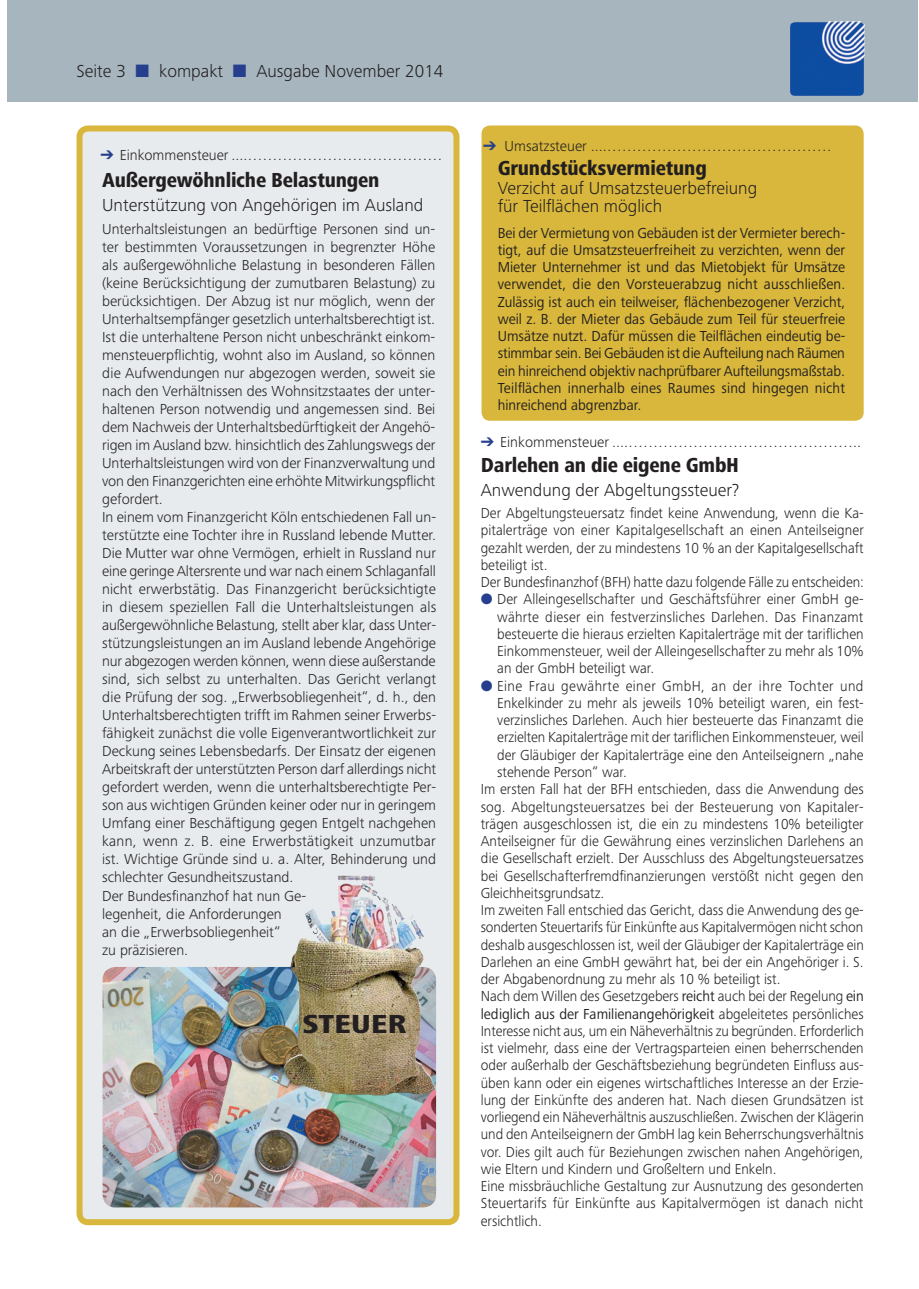
<style>
.page{position:relative;width:919px;height:1289px;background:#fff}
.page>*{position:absolute;margin:0;border:0;box-sizing:border-box;transform-origin:0 0}
.Überschrift{font:800 condensed 27px "Frutiger Next Pro";letter-spacing:-.01em;color:#231f20;scale:1.25 1}
.Überschrift-2{font:800 condensed 21px "Frutiger Next Pro";letter-spacing:-.01em;color:#231f20}
.t1{font:300 18px "Frutiger Next Pro";color:#231f20}
.t2{font:300 15px/17.2px "Frutiger Next Pro";color:#231f20;text-align:justify;scale:.95 1}
.t3{font:300 15px/18px "Frutiger Next Pro";color:#231f20;text-align:justify}
.t4{font:15px/17.2px "Frutiger Next Pro";letter-spacing:.01em;color:#231f20;text-align:justify;scale:.95 1}
.s1{color:#253f8e}
.s2{font-weight:400}
</style>
<div class="page">
<div style="left:7px;top:0;width:910px;height:102px;background:#a7b6be"></div>
<div style="left:80px;top:128px;width:376px;height:1094px;background:#e7ebee;border-radius:9px"></div>
<div style="left:77px;top:125px;width:382px;height:1100px;border:6px solid #d8b73c;border-radius:9px"></div>
<img style="left:790px;top:21px;width:74px;height:75px">
<div style="left:481px;top:125px;width:382px;height:296px;background:#d8b73c;border-radius:9px"></div>
<img style="left:103px;top:966px;width:333px;height:241px">
<img style="left:307px;top:875px;width:68px;height:49px">
<p class="t1" style="left:77px;top:61px;width:368px">Seite 3 <span class="s1">■</span> kompakt <span class="s1">■</span> Ausgabe November 2014</p>
<p class="t3" style="left:100px;top:146px;width:343px"><span class="s1">➔</span> Einkommensteuer ....…………………………………</p>
<p class="Überschrift-2" style="left:102px;top:168px;width:279px">Außergewöhnliche Belastungen</p>
<p class="t1" style="left:102px;top:194px;width:323px">Unterstützung von Angehörigen im Ausland</p>
<p class="t3" style="left:102px;top:220px;width:335px">Unterhaltsleistungen an bedürftige Personen sind un&shy;ter bestimmten Voraussetzungen in begrenzter Höhe als außergewöhnliche Belastung in besonderen Fällen (keine Berücksichtigung der zumutbaren Belastung) zu berücksichtigen. Der Abzug ist nur möglich, wenn der Unterhaltsempfänger gesetzlich unterhaltsberechtigt ist.<br>Ist die unterhaltene Person nicht unbeschränkt einkom&shy;mensteuerpflichtig, wohnt also im Ausland, so können die Aufwendungen nur abgezogen werden, soweit sie nach den Verhältnissen des Wohnsitzstaates der unter&shy;haltenen Person notwendig und angemessen sind. Bei dem Nachweis der Unterhaltsbedürftigkeit der Angehö&shy;rigen im Ausland bzw. hinsichtlich des Zahlungswegs der Unterhaltsleistungen wird von der Finanzverwaltung und von den Finanzgerichten eine erhöhte Mitwirkungspflicht gefordert.</p>
<p class="t3" style="left:102px;top:508px;width:336px">In einem vom Finanzgericht Köln entschiedenen Fall un&shy;terstützte eine Tochter ihre in Russland lebende Mutter.<br>Die Mutter war ohne Vermögen, erhielt in Russland nur eine geringe Altersrente und war nach einem Schlaganfall nicht erwerbstätig. Das Finanzgericht berücksichtigte in diesem speziellen Fall die Unterhaltsleistungen als außergewöhnliche Belastung, stellt aber klar, dass Unter&shy;stützungsleistungen an im Ausland lebende Angehörige nur abgezogen werden können, wenn diese außerstande sind, sich selbst zu unterhalten. Das Gericht verlangt die Prüfung der sog. „Erwerbsobliegenheit“, d. h., den Unterhaltsberechtigten trifft im Rahmen seiner Erwerbs&shy;fähigkeit zunächst die volle Eigenverantwortlichkeit zur Deckung seines Lebensbedarfs. Der Einsatz der eigenen Arbeitskraft der unterstützten Person darf allerdings nicht gefordert werden, wenn die unterhaltsberechtigte Per&shy;son aus wichtigen Gründen keiner oder nur in geringem Umfang einer Beschäftigung gegen Entgelt nachgehen kann, wenn z. B. eine Erwerbstätigkeit unzumutbar ist. Wichtige Gründe sind u. a. Alter, Behinderung und schlechter Gesundheitszustand.</p>
<p class="t3" style="left:102px;top:886px;width:205px">Der Bundesfinanzhof hat nun Ge-</p>
<p class="t3" style="left:102px;top:904px;width:181px">legenheit, die Anforderungen</p>
<p class="t3" style="left:102px;top:922px;width:180px">an die „Erwerbsobliegenheit“</p>
<p class="t3" style="left:102px;top:940px;width:88px">zu präzisieren.</p>
<p class="Überschrift" style="left:302px;top:1008px;width:85px">STEUER</p>
<p class="t3" style="left:483px;top:137px;width:350px"><span class="s1">➔</span> Umsatzsteuer ....………………………………………</p>
<p class="Überschrift-2" style="left:497px;top:156px;width:210px">Grundstücksvermietung</p>
<p class="t1" style="left:497px;top:178px;width:261px">Verzicht auf Umsatzsteuerbefreiung</p>
<p class="t1" style="left:497px;top:196px;width:166px">für Teilflächen möglich</p>
<p class="t4" style="left:497px;top:224px;width:367px">Bei der Vermietung von Gebäuden ist der Vermieter berech&shy;tigt, auf die Umsatzsteuerfreiheit zu verzichten, wenn der Mieter Unternehmer ist und das Mietobjekt für Umsätze verwendet, die den Vorsteuerabzug nicht ausschließen.<br>Zulässig ist auch ein teilweiser, flächenbezogener Verzicht, weil z. B. der Mieter das Gebäude zum Teil für steuerfreie Umsätze nutzt. Dafür müssen die Teilflächen eindeutig be&shy;stimmbar sein. Bei Gebäuden ist die Aufteilung nach Räumen ein hinreichend objektiv nachprüfbarer Aufteilungsmaßstab.<br>Teilflächen innerhalb eines Raumes sind hingegen nicht hinreichend abgrenzbar.</p>
<p class="t3" style="left:480px;top:433px;width:382px"><span class="s1">➔</span> Einkommensteuer ....………………………………………..</p>
<p class="Überschrift-2" style="left:480px;top:453px;width:260px">Darlehen an die eigene GmbH</p>
<p class="t1" style="left:480px;top:479px;width:260px">Anwendung der Abgeltungssteuer?</p>
<p class="t2" style="left:480px;top:504px;width:405px">Der Abgeltungsteuersatz findet keine Anwendung, wenn die Ka&shy;pitalerträge von einer Kapitalgesellschaft an einen Anteilseigner gezahlt werden, der zu mindestens 10 % an der Kapitalgesellschaft beteiligt ist.</p>
<p class="t2" style="left:480px;top:573px;width:405px">Der Bundesfinanzhof (BFH) hatte dazu folgende Fälle zu entscheiden:</p>
<p class="t2" style="left:497px;top:590px;width:387px;text-indent:-16px"><span class="s1">●</span> Der Alleingesellschafter und Geschäftsführer einer GmbH ge&shy;währte dieser ein festverzinsliches Darlehen. Das Finanzamt besteuerte die hieraus erzielten Kapitalerträge mit der tariflichen Einkommensteuer, weil der Alleingesellschafter zu mehr als 10% an der GmbH beteiligt war.</p>
<p class="t2" style="left:497px;top:677px;width:387px;text-indent:-16px"><span class="s1">●</span> Eine Frau gewährte einer GmbH, an der ihre Tochter und Enkelkinder zu mehr als jeweils 10% beteiligt waren, ein fest&shy;verzinsliches Darlehen. Auch hier besteuerte das Finanzamt die erzielten Kapitalerträge mit der tariflichen Einkommensteuer, weil der Gläubiger der Kapitalerträge eine den Anteilseignern „nahe stehende Person“ war.</p>
<p class="t2" style="left:480px;top:780px;width:404px">Im ersten Fall hat der BFH entschieden, dass die Anwendung des sog. Abgeltungsteuersatzes bei der Besteuerung von Kapitaler&shy;trägen ausgeschlossen ist, die ein zu mindestens 10% beteiligter Anteilseigner für die Gewährung eines verzinslichen Darlehens an die Gesellschaft erzielt. Der Ausschluss des Abgeltungsteuersatzes bei Gesellschafterfremdfinanzierungen verstößt nicht gegen den Gleichheitsgrundsatz.</p>
<p class="t2" style="left:480px;top:901px;width:405px">Im zweiten Fall entschied das Gericht, dass die Anwendung des ge&shy;sonderten Steuertarifs für Einkünfte aus Kapitalvermögen nicht schon deshalb ausgeschlossen ist, weil der Gläubiger der Kapitalerträge ein Darlehen an eine GmbH gewährt hat, bei der ein Angehöriger i. S. der Abgabenordnung zu mehr als 10 % beteiligt ist.</p>
<p class="t2" style="left:480px;top:987px;width:405px">Nach dem Willen des Gesetzgebers <span class="s2">reicht</span> auch bei der Regelung <span class="s2">ein lediglich aus der Familienangehörigkeit</span> abgeleitetes persönliches Interesse nicht aus, um ein Näheverhältnis zu begründen. Erforderlich ist vielmehr, dass eine der Vertragsparteien einen beherrschenden oder außerhalb der Geschäftsbeziehung begründeten Einfluss aus&shy;üben kann oder ein eigenes wirtschaftliches Interesse an der Erzie&shy;lung der Einkünfte des anderen hat. Nach diesen Grundsätzen ist vorliegend ein Näheverhältnis auszuschließen. Zwischen der Klägerin und den Anteilseignern der GmbH lag kein Beherrschungsverhältnis vor. Dies gilt auch für Beziehungen zwischen nahen Angehörigen, wie Eltern und Kindern und Großeltern und Enkeln.</p>
<p class="t2" style="left:480px;top:1177px;width:404px">Eine missbräuchliche Gestaltung zur Ausnutzung des gesonderten Steuertarifs für Einkünfte aus Kapitalvermögen ist danach nicht ersichtlich.</p>
</div>
